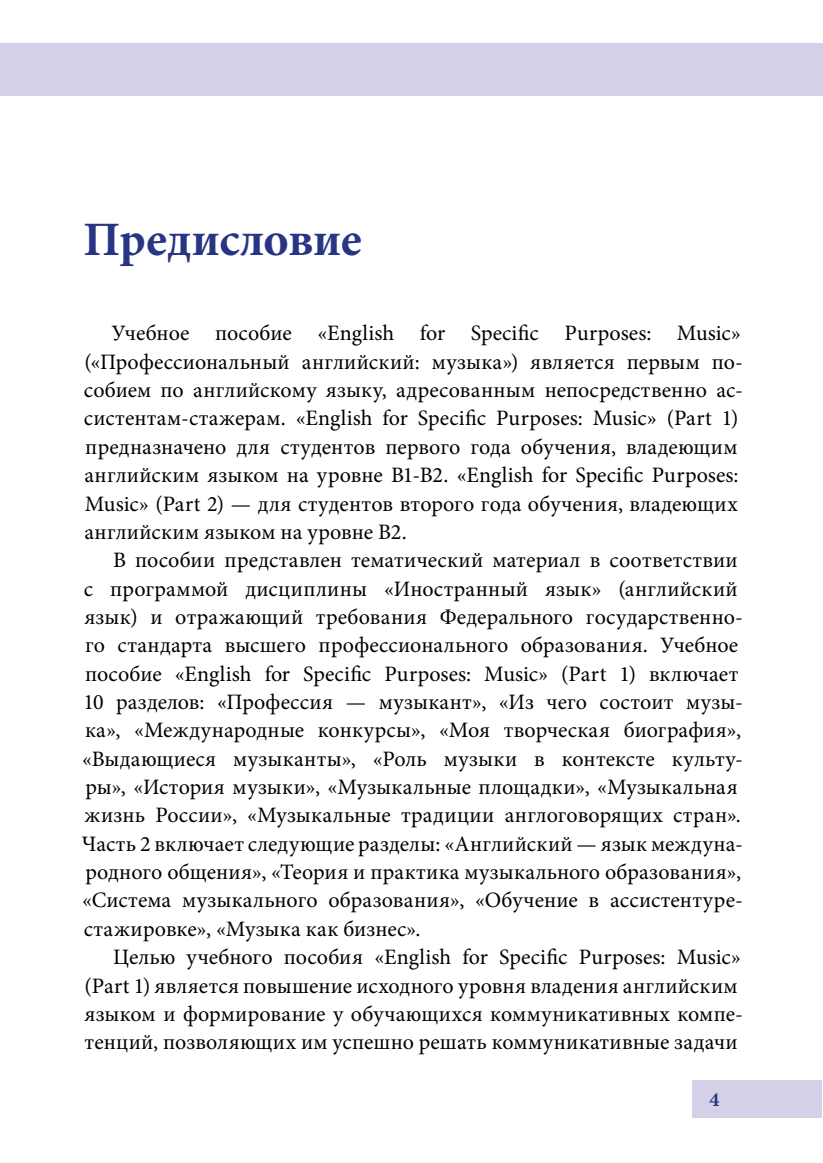
<style>
.page{position:relative;width:823px;height:1163px;background:#fff}
.page>*{position:absolute;margin:0;border:0;box-sizing:border-box;transform-origin:0 0}
.t1{font:700 48px "Minion Pro";letter-spacing:-.01em;color:#283583}
.t2{font:22px/28.4px "Minion Pro";letter-spacing:.01em;color:#000}
.t3{font:700 20px "Minion Pro";color:#283583}
</style>
<div class="page">
<div style="left:0;top:44px;width:822px;height:52px;background:#d3d0e7"></div>
<div style="left:692px;top:1080px;width:129px;height:37px;background:#d3d0e7"></div>
<h1 class="t1" style="left:84px;top:206px;width:279px">Предисловие</h1>
<p class="t2" style="left:84px;top:319px;width:660px;text-indent:28px">Учебное пособие «English for Specific Purposes: Music» («Профессиональный английский: музыка») является первым по&shy;собием по английскому языку, адресованным непосредственно ас&shy;систентам-стажерам. «English for Specific Purposes: Music» (Part 1) предназначено для студентов первого года обучения, владеющим английским языком на уровне B1-B2. «English for Specific Purposes:<br>Music» (Part 2) — для студентов второго года обучения, владеющих английским языком на уровне B2.</p>
<p class="t2" style="left:82px;top:546px;width:662px;text-indent:31px">В пособии представлен тематический материал в соответствии с программой дисциплины «Иностранный язык» (английский язык) и отражающий требования Федерального государственно&shy;го стандарта высшего профессионального образования. Учебное пособие «English for Specific Purposes: Music» (Part 1) включает 10 разделов: «Профессия — музыкант», «Из чего состоит музы&shy;ка», «Международные конкурсы», «Моя творческая биография», «Выдающиеся музыканты», «Роль музыки в контексте культу&shy;ры», «История музыки», «Музыкальные площадки», «Музыкальная жизнь России», «Музыкальные традиции англоговорящих стран».<br>Часть 2 включает следующие разделы: «Английский — язык междуна&shy;родного общения», «Теория и практика музыкального образования», «Система музыкального образования», «Обучение в ассистентуре&shy;стажировке», «Музыка как бизнес».</p>
<p class="t2" style="left:84px;top:942px;width:659px;text-indent:29px">Целью учебного пособия «English for Specific Purposes: Music» (Part 1) является повышение исходного уровня владения английским языком и формирование у обучающихся коммуникативных компе&shy;тенций, позволяющих им успешно решать коммуникативные задачи</p>
<p class="t3" style="left:709px;top:1085px;width:11px">4</p>
</div>
